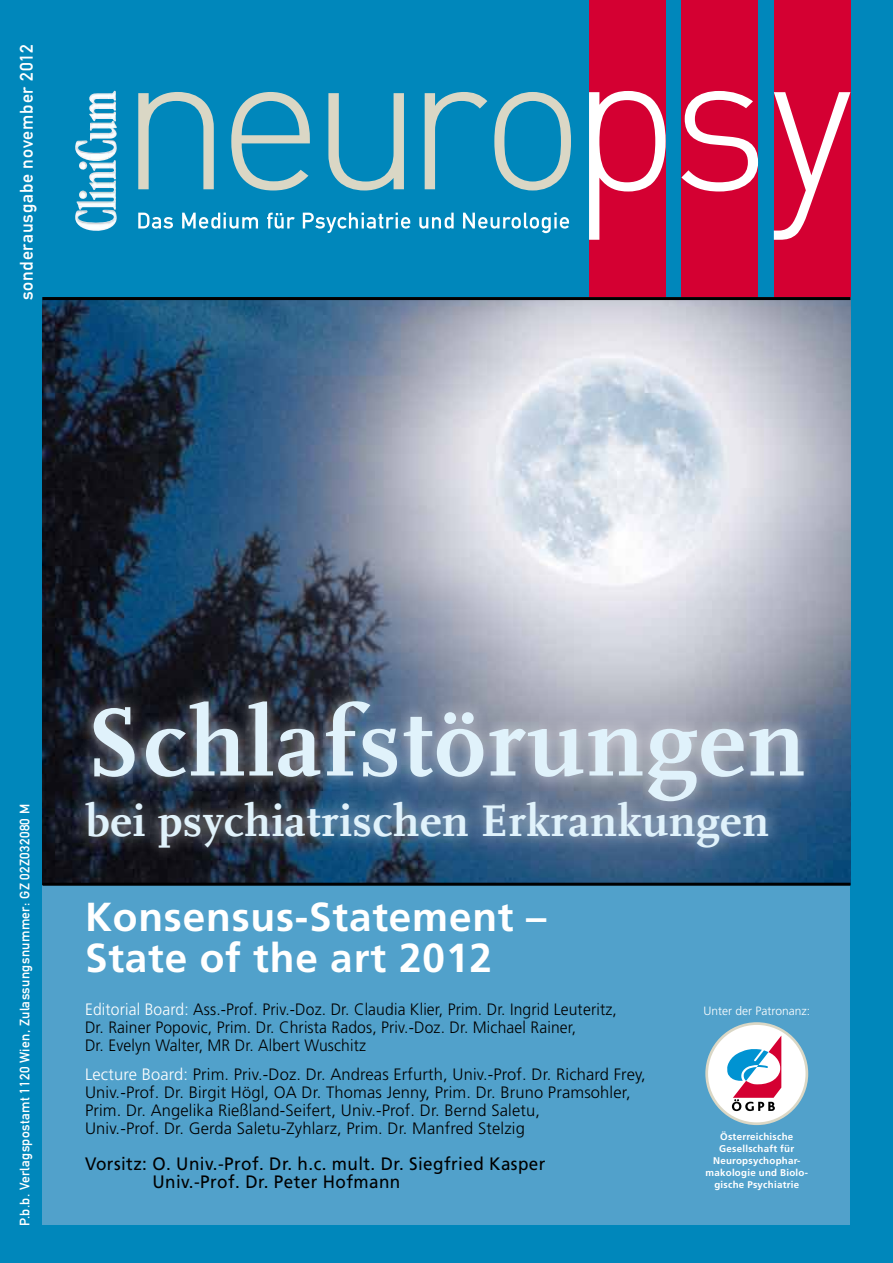
<style>
.page{position:relative;width:893px;height:1263px;background:#0087bb}
.page>*{position:absolute;margin:0;border:0;box-sizing:border-box;transform-origin:0 0}
.t1{font:700 100.5px "Scala";letter-spacing:.02em;color:#e0f2fb}
.t2{font:700 46.5px "Scala";letter-spacing:.01em;color:#e0f2fb}
.t3{font:700 40.5px/40.5px "Frutiger LT Std";letter-spacing:.02em;color:#fff}
.t4{font:18px/18px "Frutiger LT Std";letter-spacing:.025em;color:#000;scale:.95 1}
.t5{font:18px "DIN Mittelschrift Std";letter-spacing:.045em;color:#fff}
.t6{font:300 16.5px/18px "Frutiger LT Std";letter-spacing:.01em;color:#000}
.t7{font:300 16.5px/18px "Frutiger LT Std";letter-spacing:.01em;color:#000;scale:.95 1}
.t8{font:13.5px "DIN Mittelschrift Std";letter-spacing:.025em;color:#fff}
.t9{font:300 12px "Frutiger LT Std";color:#fff}
.t10{font:700 9.75px/12px "Frutiger LT Std";letter-spacing:.025em;color:#fff;text-align:center}
.s1{color:#fff}
</style>
<div class="page">
<div style="left:43px;top:884px;width:807px;height:341px;background:#51a1cb"></div>
<div style="left:589px;top:0;width:77px;height:321px;background:#d40032"></div>
<div style="left:681px;top:0;width:77px;height:321px;background:#d40032"></div>
<div style="left:774px;top:0;width:76px;height:321px;background:#d40032"></div>
<svg style="left:138px;top:92px;width:76px;height:97px"></svg>
<svg style="left:231px;top:92px;width:79px;height:98px"></svg>
<svg style="left:328px;top:93px;width:76px;height:97px"></svg>
<svg style="left:425px;top:92px;width:62px;height:97px"></svg>
<svg style="left:494px;top:92px;width:77px;height:98px"></svg>
<svg style="left:589px;top:91px;width:77px;height:149px"></svg>
<svg style="left:681px;top:91px;width:77px;height:100px"></svg>
<svg style="left:774px;top:92px;width:76px;height:148px"></svg>
<svg style="left:138px;top:213px;width:35px;height:16px"></svg>
<svg style="left:182px;top:213px;width:76px;height:16px"></svg>
<svg style="left:267px;top:213px;width:28px;height:16px"></svg>
<svg style="left:303px;top:213px;width:107px;height:20px"></svg>
<svg style="left:419px;top:213px;width:35px;height:16px"></svg>
<svg style="left:463px;top:213px;width:106px;height:20px"></svg>
<img style="left:89px;top:91px;width:28px;height:50px">
<img style="left:43px;top:300px;width:807px;height:583px">
<hr style="left:43px;top:883px;width:807px;height:3px;background:#000">
<div style="left:707px;top:1023px;width:100px;height:101px;background:#fff;border-radius:50%"></div>
<svg style="left:727px;top:1036px;width:54px;height:75px"></svg>
<div style="left:705px;top:1022px;width:103px;height:103px;border:3px solid #dad7c5;border-radius:50%"></div>
<div style="left:72px;top:686px;width:747px;height:176px;background:#fff;opacity:.66"></div>
<hr style="left:43px;top:297px;width:807px;height:3px;background:#000">
<p class="t5" style="left:16px;top:300px;width:258px;rotate:-90deg">sonderausgabe november 2012</p>
<p class="t8" style="left:17px;top:1226px;width:423px;rotate:-90deg">P.b.b. Verlagspostamt 1120 Wien, Zulassungsnummer: GZ 02Z032080 M</p>
<h1 class="t1" style="left:86px;top:684px;width:721px">Schlafstörungen</h1>
<h2 class="t2" style="left:86px;top:793px;width:685px">bei psychiatrischen Erkrankungen</h2>
<h3 class="t3" style="left:85px;top:897px;width:463px">Konsensus-Statement –<br>State of the art 2012</h3>
<p class="t7" style="left:85px;top:1000px;width:561px"><span class="s1">Editorial Board:</span> Ass.-Prof. Priv.-Doz. Dr. Claudia Klier, Prim. Dr. Ingrid Leuteritz,<br>Dr. Rainer Popovic, Prim. Dr. Christa Rados, Priv.-Doz. Dr. Michael Rainer,<br>Dr. Evelyn Walter, MR Dr. Albert Wuschitz</p>
<p class="t6" style="left:85px;top:1065px;width:562px"><span class="s1">Lecture Board:</span> Prim. Priv.-Doz. Dr. Andreas Erfurth, Univ.-Prof. Dr. Richard Frey, Univ.-Prof. Dr. Birgit Högl, OA Dr. Thomas Jenny, Prim. Dr. Bruno Pramsohler, Prim. Dr. Angelika Rießland-Seifert, Univ.-Prof. Dr. Bernd Saletu,<br>Univ.-Prof. Dr. Gerda Saletu-Zyhlarz, Prim. Dr. Manfred Stelzig</p>
<p class="t4" style="left:152px;top:1154px;width:415px;text-indent:-67px">Vorsitz: O. Univ.-Prof. Dr. h.c. mult. Dr. Siegfried Kasper<br>Univ.-Prof. Dr. Peter Hofmann</p>
<p class="t9" style="left:703px;top:1004px;width:108px">Unter der Patronanz:</p>
<p class="t10" style="left:706px;top:1130px;width:104px">Österreichische<br>Gesellschaft für<br>Neuropsychophar&shy;makologie und Biolo&shy;gische Psychiatrie</p>
</div>
